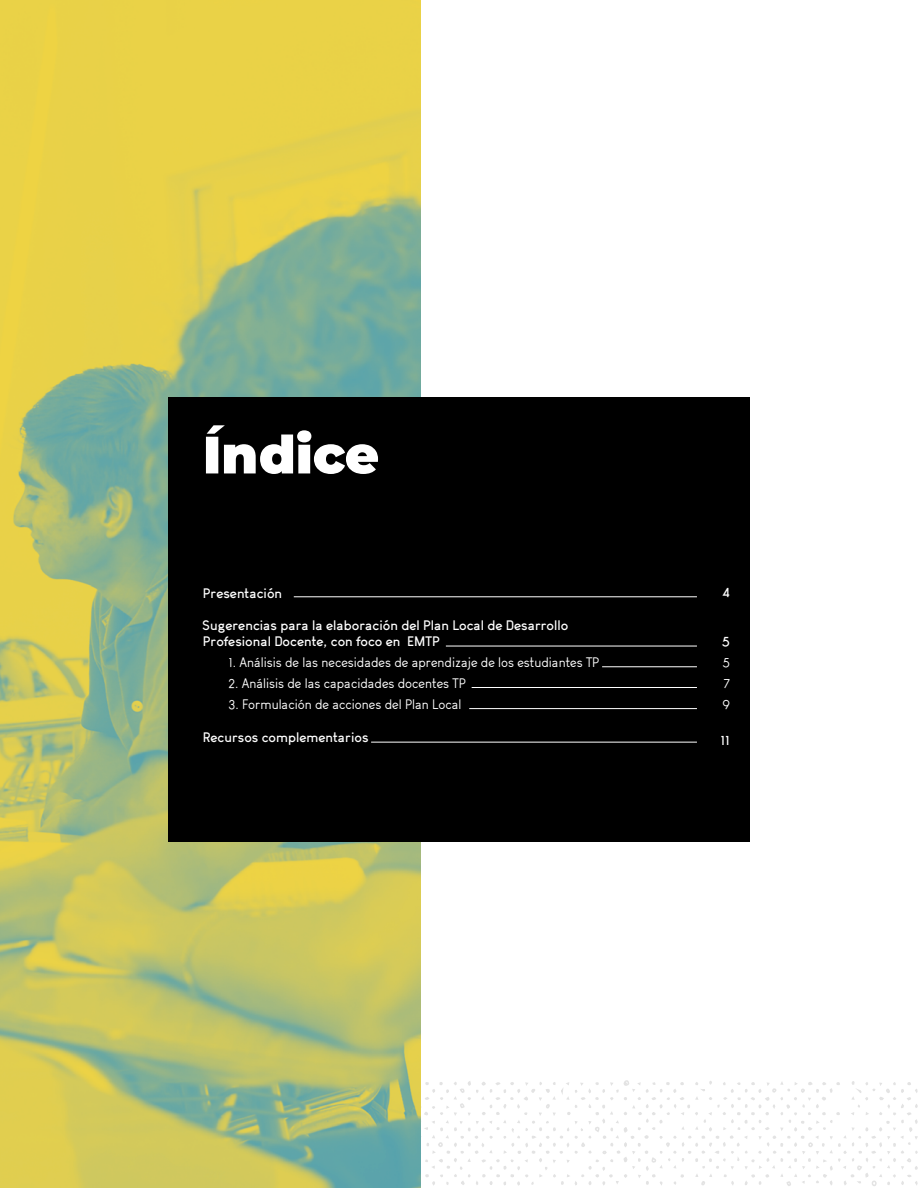
<style>
.page{position:relative;width:918px;height:1188px;background:#fff}
.page>*{position:absolute;margin:0;border:0;box-sizing:border-box;transform-origin:0 0}
.t1{font:900 52.5px "Montserrat";color:#fff}
.t2{font:13.5px/21px "Arvin";color:#fff;text-align:justify}
.t3{font:700 13.5px/16.2px "Arvin";color:#fff}
</style>
<div class="page">
<svg style="left:420px;top:1071px;width:498px;height:117px"></svg>
<img style="left:0;top:0;width:420px;height:1188px">
<div style="left:168px;top:398px;width:582px;height:444px;background:#000"></div>
<hr style="left:294px;top:596px;width:403px;height:1px;background:#fff">
<hr style="left:371px;top:742px;width:326px;height:1px;background:#fff">
<hr style="left:446px;top:646px;width:251px;height:1px;background:#fff">
<hr style="left:602px;top:666px;width:95px;height:1px;background:#fff">
<hr style="left:469px;top:708px;width:228px;height:1px;background:#fff">
<hr style="left:472px;top:687px;width:225px;height:1px;background:#fff">
<h1 class="t1" style="left:203px;top:415px;width:178px">Índice</h1>
<p class="t3" style="left:203px;top:585px;width:81px">Presentación</p>
<p class="t3" style="left:203px;top:617px;width:367px">Sugerencias para la elaboración del Plan Local de Desarrollo<br>Profesional Docente, con foco en EMTP</p>
<p class="t2" style="left:228px;top:652px;width:372px">1. Análisis de las necesidades de aprendizaje de los estudiantes TP</p>
<p class="t2" style="left:228px;top:673px;width:239px">2. Análisis de las capacidades docentes TP</p>
<p class="t2" style="left:228px;top:694px;width:235px">3. Formulación de acciones del Plan Local</p>
<p class="t3" style="left:203px;top:729px;width:167px">Recursos complementarios</p>
<p class="t3" style="left:722px;top:584px;width:9px">4</p>
<p class="t3" style="left:722px;top:633px;width:10px">5</p>
<p class="t2" style="left:722px;top:651px;width:9px">5<br>7<br>9</p>
<p class="t3" style="left:721px;top:732px;width:11px">11</p>
</div>
